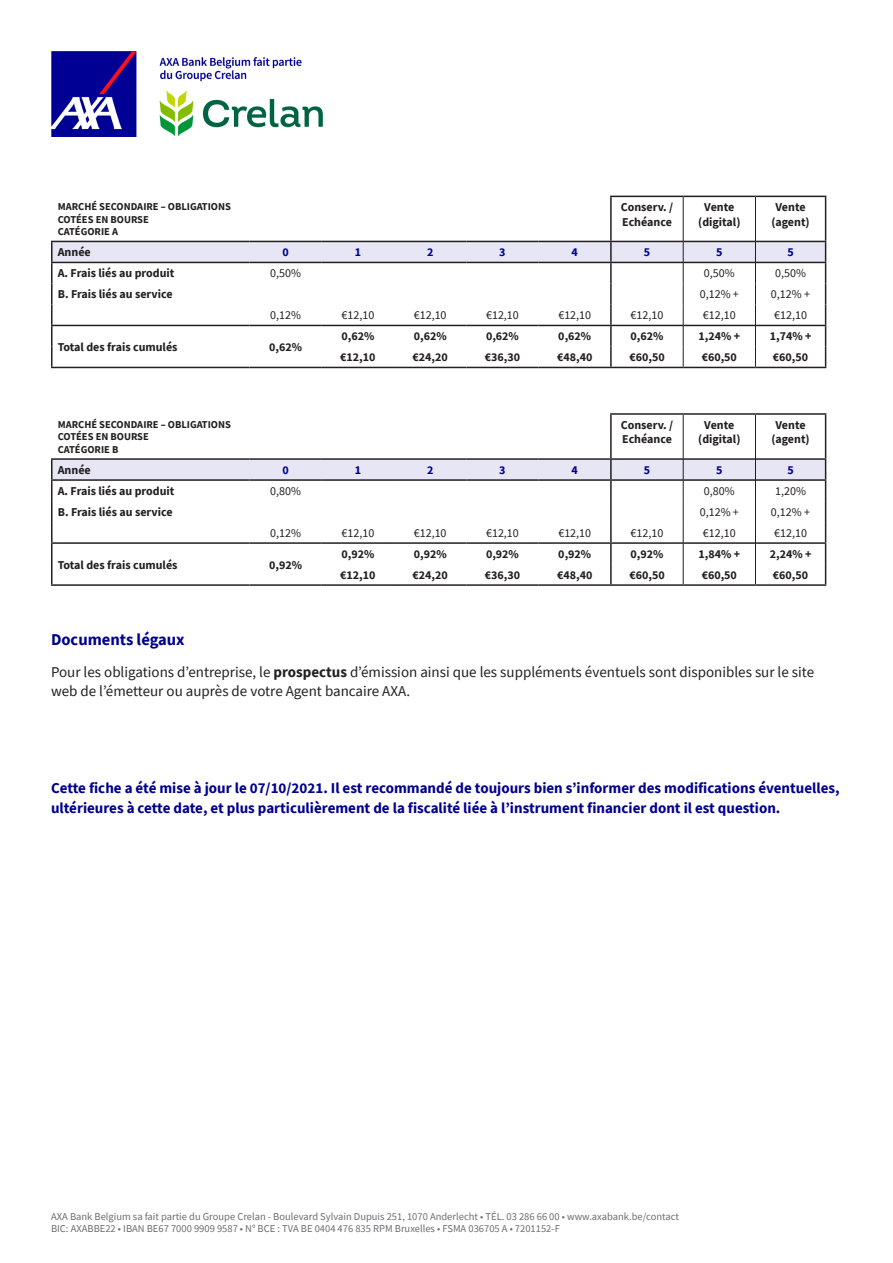
<style>
.page{position:relative;width:893px;height:1263px;background:#fff}
.page>*{position:absolute;margin:0;border:0;box-sizing:border-box;transform-origin:0 0}
.t1{font:700 16.5px "Source Sans Pro";color:#00008f}
.t2{font:700 15px/19.5px "Source Sans Pro";color:#00008f}
.t3{font:15px/19.5px "Source Sans Pro";color:#231f20}
.t4{font:700 12px/14.4px "Source Sans Pro";color:#231f20;text-align:center}
.t5{font:12px "Source Sans Pro";color:#231f20}
.t6{font:700 12px "Source Sans Pro";color:#00008f}
.t7{font:10.5px/12.6px "Source Sans Pro";color:#6c6d70}
.t8{font:700 10.5px "Source Sans Pro";color:#231f20}
.s1{font-weight:700}
</style>
<div class="page">
<img style="left:51px;top:51px;width:272px;height:85px">
<hr style="left:610px;top:196px;width:73px;height:1px;background:#231f20">
<hr style="left:610px;top:197px;width:2px;height:44px;background:#231f20">
<hr style="left:683px;top:196px;width:72px;height:1px;background:#231f20">
<hr style="left:755px;top:196px;width:71px;height:1px;background:#231f20">
<hr style="left:825px;top:197px;width:1px;height:44px;background:#231f20">
<hr style="left:51px;top:241px;width:198px;height:1px;background:#231f20">
<hr style="left:51px;top:242px;width:2px;height:20px;background:#231f20">
<hr style="left:51px;top:262px;width:198px;height:1px;background:#231f20">
<hr style="left:51px;top:263px;width:2px;height:20px;background:#231f20">
<hr style="left:51px;top:283px;width:2px;height:21px;background:#231f20">
<hr style="left:51px;top:304px;width:2px;height:21px;background:#231f20">
<hr style="left:51px;top:325px;width:198px;height:1px;background:#231f20">
<hr style="left:51px;top:326px;width:2px;height:20px;background:#231f20">
<hr style="left:51px;top:346px;width:2px;height:21px;background:#231f20">
<hr style="left:51px;top:367px;width:198px;height:1px;background:#231f20">
<hr style="left:249px;top:367px;width:73px;height:1px;background:#231f20">
<hr style="left:322px;top:367px;width:72px;height:1px;background:#231f20">
<hr style="left:394px;top:367px;width:72px;height:1px;background:#231f20">
<hr style="left:466px;top:367px;width:73px;height:1px;background:#231f20">
<hr style="left:539px;top:367px;width:72px;height:1px;background:#231f20">
<hr style="left:611px;top:367px;width:72px;height:1px;background:#231f20">
<hr style="left:683px;top:367px;width:72px;height:1px;background:#231f20">
<hr style="left:755px;top:367px;width:71px;height:1px;background:#231f20">
<hr style="left:683px;top:197px;width:1px;height:44px;background:#231f20">
<hr style="left:755px;top:197px;width:1px;height:44px;background:#231f20">
<svg style="left:52px;top:241px;width:774px;height:126px"></svg>
<hr style="left:610px;top:413px;width:73px;height:2px;background:#231f20">
<hr style="left:610px;top:415px;width:2px;height:43px;background:#231f20">
<hr style="left:683px;top:413px;width:72px;height:2px;background:#231f20">
<hr style="left:755px;top:413px;width:71px;height:2px;background:#231f20">
<hr style="left:825px;top:415px;width:1px;height:43px;background:#231f20">
<hr style="left:51px;top:458px;width:198px;height:2px;background:#231f20">
<hr style="left:249px;top:458px;width:73px;height:2px;background:#231f20">
<hr style="left:322px;top:458px;width:72px;height:2px;background:#231f20">
<hr style="left:394px;top:458px;width:72px;height:2px;background:#231f20">
<hr style="left:466px;top:458px;width:73px;height:2px;background:#231f20">
<hr style="left:539px;top:458px;width:72px;height:2px;background:#231f20">
<hr style="left:611px;top:458px;width:72px;height:2px;background:#231f20">
<hr style="left:683px;top:458px;width:72px;height:2px;background:#231f20">
<hr style="left:756px;top:458px;width:70px;height:2px;background:#231f20">
<hr style="left:51px;top:584px;width:198px;height:2px;background:#231f20">
<hr style="left:249px;top:584px;width:73px;height:2px;background:#231f20">
<hr style="left:322px;top:584px;width:72px;height:2px;background:#231f20">
<hr style="left:394px;top:584px;width:72px;height:2px;background:#231f20">
<hr style="left:466px;top:584px;width:73px;height:2px;background:#231f20">
<hr style="left:539px;top:584px;width:72px;height:2px;background:#231f20">
<hr style="left:611px;top:584px;width:72px;height:2px;background:#231f20">
<hr style="left:683px;top:584px;width:72px;height:2px;background:#231f20">
<hr style="left:755px;top:584px;width:71px;height:2px;background:#231f20">
<hr style="left:683px;top:415px;width:1px;height:44px;background:#231f20">
<hr style="left:755px;top:415px;width:1px;height:44px;background:#231f20">
<svg style="left:51px;top:459px;width:775px;height:125px"></svg>
<p class="t8" style="left:58px;top:200px;width:175px">MARCHÉ SECONDAIRE – OBLIGATIONS</p>
<p class="t8" style="left:58px;top:212px;width:93px">COTÉES EN BOURSE</p>
<p class="t8" style="left:58px;top:225px;width:62px">CATÉGORIE A</p>
<p class="t4" style="left:621px;top:200px;width:54px;text-align:left">Conserv. /<br>Echéance</p>
<p class="t4" style="left:698px;top:200px;width:44px">Vente (digital)</p>
<p class="t4" style="left:771px;top:200px;width:40px">Vente (agent)</p>
<p class="t4" style="left:58px;top:245px;width:35px">Année</p>
<p class="t6" style="left:282px;top:244px;width:8px">0</p>
<p class="t6" style="left:355px;top:244px;width:8px">1</p>
<p class="t6" style="left:427px;top:244px;width:8px">2</p>
<p class="t6" style="left:499px;top:244px;width:8px">3</p>
<p class="t6" style="left:572px;top:244px;width:8px">4</p>
<p class="t6" style="left:644px;top:244px;width:8px">5</p>
<p class="t6" style="left:716px;top:244px;width:8px">5</p>
<p class="t6" style="left:787px;top:244px;width:8px">5</p>
<p class="t4" style="left:58px;top:266px;width:118px">A. Frais liés au produit</p>
<p class="t5" style="left:270px;top:266px;width:32px">0,50%</p>
<p class="t5" style="left:704px;top:266px;width:32px">0,50%</p>
<p class="t5" style="left:775px;top:266px;width:32px">0,50%</p>
<p class="t4" style="left:58px;top:287px;width:116px">B. Frais liés au service</p>
<p class="t5" style="left:700px;top:287px;width:41px">0,12% +</p>
<p class="t5" style="left:771px;top:287px;width:41px">0,12% +</p>
<p class="t5" style="left:270px;top:308px;width:32px">0,12%</p>
<p class="t5" style="left:341px;top:308px;width:34px">€12,10</p>
<p class="t5" style="left:414px;top:308px;width:34px">€12,10</p>
<p class="t5" style="left:486px;top:308px;width:34px">€12,10</p>
<p class="t5" style="left:558px;top:308px;width:34px">€12,10</p>
<p class="t5" style="left:631px;top:308px;width:34px">€12,10</p>
<p class="t5" style="left:703px;top:308px;width:34px">€12,10</p>
<p class="t5" style="left:774px;top:308px;width:34px">€12,10</p>
<p class="t4" style="left:58px;top:340px;width:121px">Total des frais cumulés</p>
<p class="t4" style="left:269px;top:340px;width:34px">0,62%</p>
<p class="t4" style="left:341px;top:329px;width:34px">0,62%</p>
<p class="t4" style="left:414px;top:329px;width:34px">0,62%</p>
<p class="t4" style="left:486px;top:329px;width:34px">0,62%</p>
<p class="t4" style="left:558px;top:329px;width:34px">0,62%</p>
<p class="t4" style="left:631px;top:329px;width:34px">0,62%</p>
<p class="t4" style="left:698px;top:329px;width:43px">1,24% +</p>
<p class="t4" style="left:770px;top:329px;width:43px">1,74% +</p>
<p class="t4" style="left:340px;top:350px;width:37px">€12,10</p>
<p class="t4" style="left:413px;top:350px;width:37px">€24,20</p>
<p class="t4" style="left:485px;top:350px;width:37px">€36,30</p>
<p class="t4" style="left:557px;top:350px;width:37px">€48,40</p>
<p class="t4" style="left:629px;top:350px;width:37px">€60,50</p>
<p class="t4" style="left:702px;top:350px;width:37px">€60,50</p>
<p class="t4" style="left:773px;top:350px;width:37px">€60,50</p>
<p class="t8" style="left:58px;top:417px;width:175px">MARCHÉ SECONDAIRE – OBLIGATIONS</p>
<p class="t8" style="left:58px;top:430px;width:93px">COTÉES EN BOURSE</p>
<p class="t8" style="left:58px;top:442px;width:62px">CATÉGORIE B</p>
<p class="t4" style="left:621px;top:418px;width:54px;text-align:left">Conserv. /<br>Echéance</p>
<p class="t4" style="left:698px;top:418px;width:44px">Vente (digital)</p>
<p class="t4" style="left:771px;top:418px;width:40px">Vente (agent)</p>
<p class="t4" style="left:58px;top:463px;width:35px">Année</p>
<p class="t6" style="left:282px;top:462px;width:8px">0</p>
<p class="t6" style="left:355px;top:462px;width:8px">1</p>
<p class="t6" style="left:427px;top:462px;width:8px">2</p>
<p class="t6" style="left:499px;top:462px;width:8px">3</p>
<p class="t6" style="left:572px;top:462px;width:8px">4</p>
<p class="t6" style="left:644px;top:462px;width:8px">5</p>
<p class="t6" style="left:716px;top:462px;width:8px">5</p>
<p class="t6" style="left:787px;top:462px;width:8px">5</p>
<p class="t4" style="left:58px;top:484px;width:118px">A. Frais liés au produit</p>
<p class="t5" style="left:270px;top:483px;width:32px">0,80%</p>
<p class="t5" style="left:704px;top:483px;width:32px">0,80%</p>
<p class="t5" style="left:775px;top:483px;width:32px">1,20%</p>
<p class="t4" style="left:58px;top:505px;width:116px">B. Frais liés au service</p>
<p class="t5" style="left:700px;top:504px;width:41px">0,12% +</p>
<p class="t5" style="left:771px;top:504px;width:41px">0,12% +</p>
<p class="t5" style="left:270px;top:525px;width:32px">0,12%</p>
<p class="t5" style="left:341px;top:525px;width:34px">€12,10</p>
<p class="t5" style="left:414px;top:525px;width:34px">€12,10</p>
<p class="t5" style="left:486px;top:525px;width:34px">€12,10</p>
<p class="t5" style="left:558px;top:525px;width:34px">€12,10</p>
<p class="t5" style="left:631px;top:525px;width:34px">€12,10</p>
<p class="t5" style="left:703px;top:525px;width:34px">€12,10</p>
<p class="t5" style="left:774px;top:525px;width:34px">€12,10</p>
<p class="t4" style="left:58px;top:557px;width:121px">Total des frais cumulés</p>
<p class="t4" style="left:269px;top:557px;width:34px">0,92%</p>
<p class="t4" style="left:341px;top:547px;width:34px">0,92%</p>
<p class="t4" style="left:414px;top:547px;width:34px">0,92%</p>
<p class="t4" style="left:486px;top:547px;width:34px">0,92%</p>
<p class="t4" style="left:558px;top:547px;width:34px">0,92%</p>
<p class="t4" style="left:631px;top:547px;width:34px">0,92%</p>
<p class="t4" style="left:698px;top:547px;width:43px">1,84% +</p>
<p class="t4" style="left:770px;top:547px;width:43px">2,24% +</p>
<p class="t4" style="left:340px;top:568px;width:37px">€12,10</p>
<p class="t4" style="left:413px;top:568px;width:37px">€24,20</p>
<p class="t4" style="left:485px;top:568px;width:37px">€36,30</p>
<p class="t4" style="left:557px;top:568px;width:37px">€48,40</p>
<p class="t4" style="left:629px;top:568px;width:37px">€60,50</p>
<p class="t4" style="left:702px;top:568px;width:37px">€60,50</p>
<p class="t4" style="left:773px;top:568px;width:37px">€60,50</p>
<p class="t1" style="left:51px;top:628px;width:135px">Documents légaux</p>
<p class="t3" style="left:51px;top:662px;width:765px">Pour les obligations d’entreprise, le <span class="s1">prospectus</span> d’émission ainsi que les suppléments éventuels sont disponibles sur le site web de l’émetteur ou auprès de votre Agent bancaire AXA.</p>
<p class="t2" style="left:51px;top:778px;width:790px">Cette fiche a été mise à jour le 07/10/2021. Il est recommandé de toujours bien s’informer des modifications éventuelles, ultérieures à cette date, et plus particulièrement de la fiscalité liée à l’instrument financier dont il est question.</p>
<p class="t7" style="left:51px;top:1210px;width:629px">AXA Bank Belgium sa fait partie du Groupe Crelan - Boulevard Sylvain Dupuis 251, 1070 Anderlecht • TÉL. 03 286 66 00 • www.axabank.be/contact<br>BIC: AXABBE22 • IBAN BE67 7000 9909 9587 • N° BCE : TVA BE 0404 476 835 RPM Bruxelles • FSMA 036705 A • 7201152-F</p>
</div>
